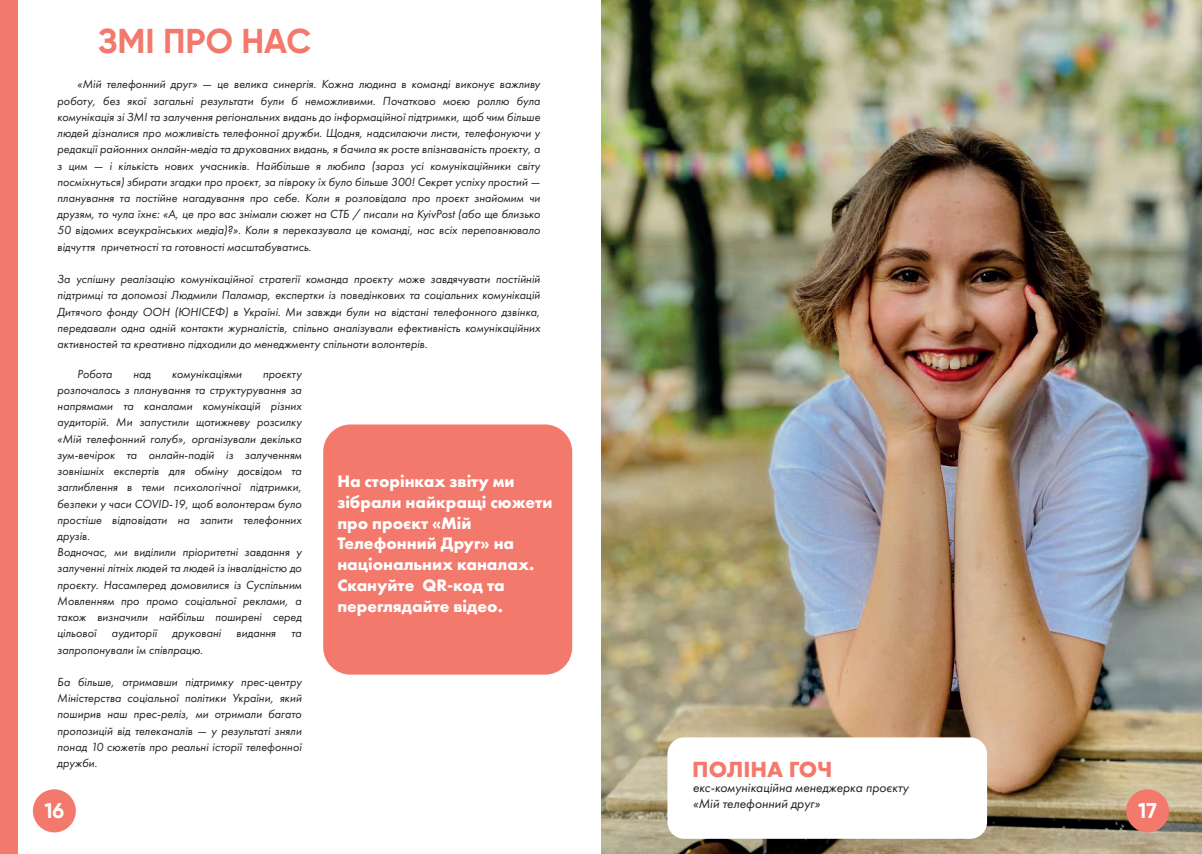
<style>
.page{position:relative;width:1202px;height:854px;background:#fff}
.page>*{position:absolute;margin:0;border:0;box-sizing:border-box;transform-origin:0 0}
.t1{font:700 34.5px "Gilroy";color:#f3796c}
.t2{font:700 22.7px "Futura PT";color:#f3796c}
.t3{font:700 21.3px "Gilroy";color:#fff}
.t4{font:700 17.2px/20.7px "Futura PT";color:#fff}
.t5{font:italic 13.4px/16.1px "Futura PT";color:#231f20}
.t6{font:italic 12.2px/16.2px "Futura PT";color:#231f20;text-align:justify}
</style>
<div class="page">
<div style="left:323px;top:424px;width:249px;height:250px;background:#f3796c;border-radius:27px"></div>
<img style="left:601px;top:0;width:601px;height:853px">
<div style="left:667px;top:737px;width:320px;height:101px;background:#fff;border-radius:17px"></div>
<div style="left:0;top:0;width:17px;height:853px;background:#f3796c"></div>
<div style="left:1126px;top:789px;width:43px;height:43px;background:#f3796c;border-radius:50%"></div>
<div style="left:33px;top:789px;width:43px;height:43px;background:#f3796c;border-radius:50%"></div>
<h1 class="t1" style="left:98px;top:19px;width:215px">ЗМІ ПРО НАС</h1>
<p class="t6" style="left:57px;top:76px;width:484px;text-indent:20px">«Мій телефонний друг» — це велика синергія. Кожна людина в команді виконує важливу роботу, без якої загальні результати були б неможливими. Початково моєю роллю була комунікація зі ЗМІ та залучення регіональних видань до інформаційної підтримки, щоб чим більше людей дізналися про можливість телефонної дружби. Щодня, надсилаючи листи, телефонуючи у редакції районних онлайн-медіа та друкованих видань, я бачила як росте впізнаваність проєкту, а з цим — і кількість нових учасників. Найбільше я любила (зараз усі комунікаційники світу посміхнуться) збирати згадки про проєкт, за півроку їх було більше 300! Секрет успіху простий — планування та постійне нагадування про себе. Коли я розповідала про проєкт знайомим чи друзям, то чула їхнє: «А, це про вас знімали сюжет на СТБ / писали на KyivPost (або ще близько 50 відомих всеукраїнських медіа)?». Коли я переказувала це команді, нас всіх переповнювало відчуття причетності та готовності масштабуватись.</p>
<p class="t6" style="left:57px;top:271px;width:484px">За успішну реалізацію комунікаційної стратегії команда проєкту може завдячувати постійній підтримці та допомозі Людмили Паламар, експертки із поведінкових та соціальних комунікацій Дитячого фонду ООН (ЮНІСЕФ) в Україні. Ми завжди були на відстані телефонного дзвінка, передавали одна одній контакти журналістів, спільно аналізували ефективність комунікаційних активностей та креативно підходили до менеджменту спільноти волонтерів.</p>
<p class="t6" style="left:77px;top:365px;width:36px">Робота</p>
<p class="t6" style="left:133px;top:365px;width:19px">над</p>
<p class="t6" style="left:172px;top:365px;width:71px">комунікаціями</p>
<p class="t6" style="left:57px;top:365px;width:246px;text-align:left;text-indent:205px">проєкту розпочалась з планування та структурування за напрямами та каналами комунікацій різних аудиторій. Ми запустили щотижневу розсилку «Мій телефонний голуб», організували декілька зум-вечірок та онлайн-подій із залученням зовнішніх експертів для обміну досвідом та заглиблення в теми психологічної підтримки, безпеки у часи COVID-19, щоб волонтерам було простіше відповідати на запити телефонних друзів.<br>Водночас, ми виділили пріоритетні завдання у залученні літніх людей та людей із інвалідністю до проєкту. Насамперед домовилися із Суспільним Мовленням про промо соціальної реклами, а також визначили найбільш поширені серед цільової</p>
<h3 class="t4" style="left:337px;top:470px;width:217px">На сторінках звіту ми зібрали найкращі сюжети про проєкт «Мій<br>Телефонний Друг» на національних каналах.<br>Скануйте QR-код та переглядайте відео.</h3>
<p class="t6" style="left:112px;top:625px;width:47px">аудиторії</p>
<p class="t6" style="left:172px;top:625px;width:50px">друковані</p>
<p class="t6" style="left:236px;top:625px;width:41px">видання</p>
<p class="t6" style="left:291px;top:625px;width:12px">та</p>
<p class="t6" style="left:57px;top:641px;width:147px">запропонували їм співпрацю.</p>
<p class="t6" style="left:57px;top:673px;width:246px">Ба більше, отримавши підтримку прес-центру Міністерства соціальної політики України, який поширив наш прес-реліз, ми отримали багато пропозицій від телеканалів — у результаті зняли понад 10 сюжетів про реальні історії телефонної дружби.</p>
<h2 class="t2" style="left:692px;top:754px;width:142px">ПОЛІНА ГОЧ</h2>
<p class="t5" style="left:693px;top:779px;width:218px">екс-комунікаційна менеджерка проєкту «Мій телефонний друг»</p>
<h3 class="t3" style="left:44px;top:797px;width:21px">16</h3>
<h3 class="t3" style="left:1138px;top:797px;width:20px">17</h3>
</div>
